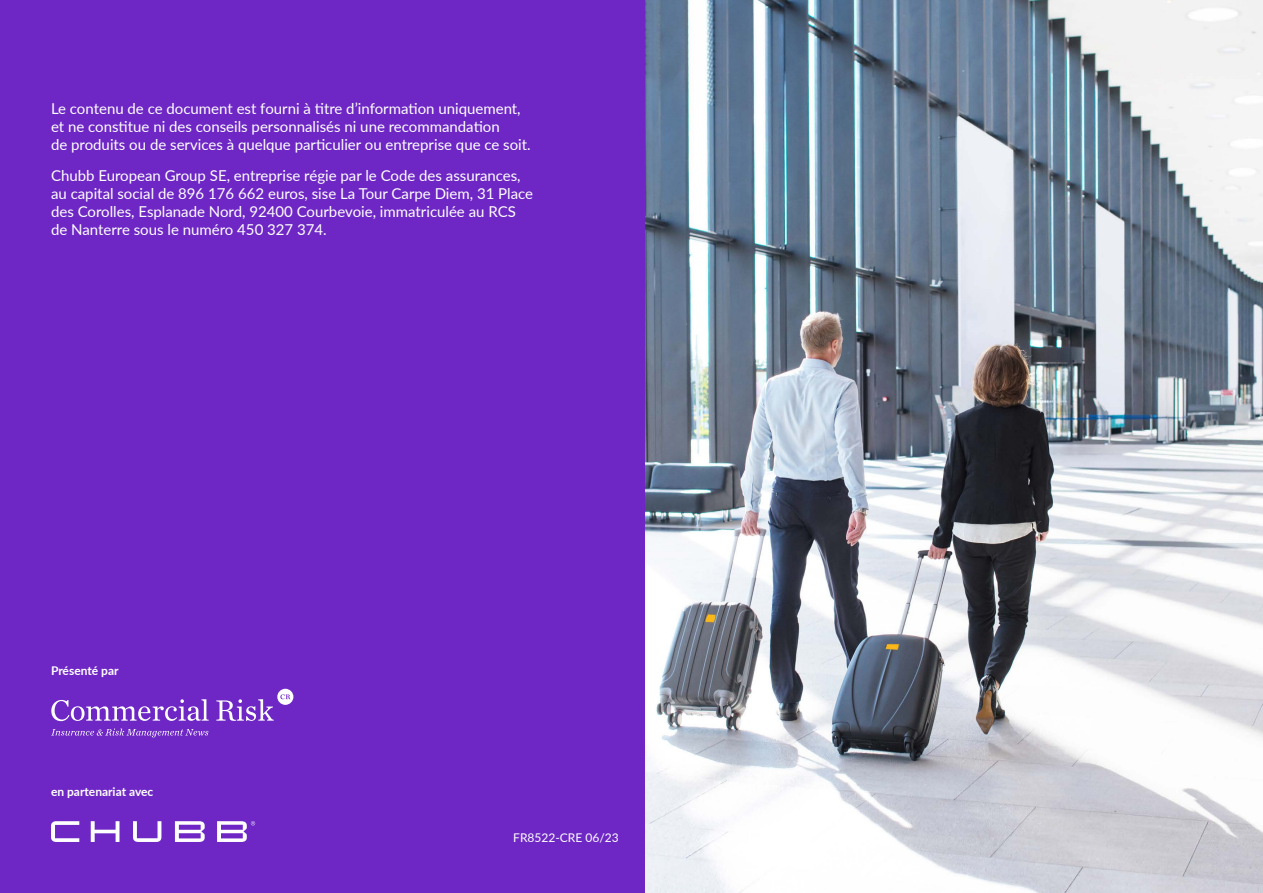
<style>
.page{position:relative;width:1263px;height:893px;background:#fff}
.page>*{position:absolute;margin:0;border:0;box-sizing:border-box;transform-origin:0 0}
.t1{font:15px/18px "Lato";color:#fff}
.t2{font:700 12px "Lato";color:#fff}
.t3{font:12px "Lato";color:#fff}
</style>
<div class="page">
<img style="left:644px;top:0;width:619px;height:893px">
<div style="left:0;top:0;width:644px;height:893px;background:#6e27c5"></div>
<svg style="left:51px;top:728px;width:157px;height:9px"></svg>
<svg style="left:51px;top:699px;width:158px;height:22px"></svg>
<svg style="left:216px;top:689px;width:77px;height:32px"></svg>
<svg style="left:51px;top:821px;width:68px;height:21px"></svg>
<svg style="left:133px;top:821px;width:28px;height:21px"></svg>
<svg style="left:175px;top:821px;width:30px;height:21px"></svg>
<svg style="left:217px;top:821px;width:38px;height:21px"></svg>
<p class="t1" style="left:51px;top:99px;width:481px">Le contenu de ce document est fourni à titre d’information uniquement, et ne constitue ni des conseils personnalisés ni une recommandation<br>de produits ou de services à quelque particulier ou entreprise que ce soit.</p>
<p class="t1" style="left:51px;top:166px;width:484px">Chubb European Group SE, entreprise régie par le Code des assurances, au capital social de 896 176 662 euros, sise La Tour Carpe Diem, 31 Place des Corolles, Esplanade Nord, 92400 Courbevoie, immatriculée au RCS de Nanterre sous le numéro 450 327 374.</p>
<p class="t2" style="left:51px;top:661px;width:69px">Présenté par</p>
<h6 class="t2" style="left:51px;top:782px;width:104px">en partenariat avec</h6>
<p class="t3" style="left:513px;top:829px;width:107px">FR8522-CRE 06/23</p>
</div>
